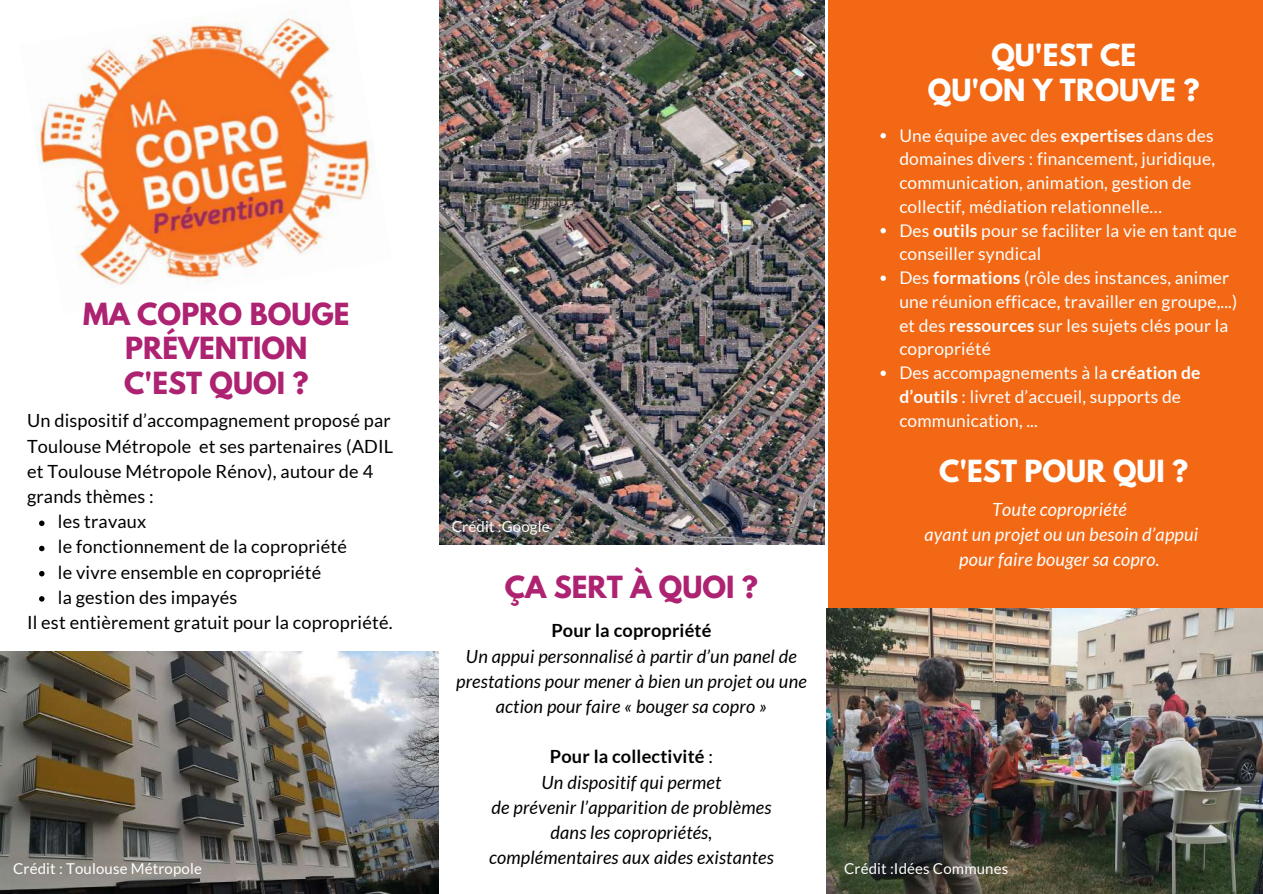
<style>
.page{position:relative;width:1263px;height:894px;background:#fff}
.page>*{position:absolute;margin:0;border:0;box-sizing:border-box;transform-origin:0 0}
.t1{font:700 27px/34.8px "League Spartan";color:#ae2272;text-align:center}
.t2{font:700 27px/34.8px "League Spartan";color:#fff;text-align:center}
.t3{font:18.15px "Lato";letter-spacing:.01em;color:#000}
.t4{font:italic 18.15px/25.2px "Lato";letter-spacing:.01em;color:#000;text-align:center}
.t5{font:italic 18.15px/25.2px "Lato";letter-spacing:.01em;color:#fff;text-align:center}
.t6{font:700 18.15px "Lato";letter-spacing:.01em;color:#000}
.t7{font:17.4px/23.7px "Lato";letter-spacing:.01em;color:#fff}
.t8{font:15px "Lato";letter-spacing:.01em;color:#fff}
.s1{font-weight:700}
.s2{font-weight:700;font-style:normal}
.s3{font-style:normal}
</style>
<div class="page">
<div style="left:828px;top:0;width:435px;height:893px;background:#f26815"></div>
<img style="left:439px;top:0;width:385px;height:544px">
<img style="left:0;top:651px;width:439px;height:242px">
<img style="left:33px;top:12px;width:343px;height:273px">
<img style="left:826px;top:608px;width:437px;height:285px">
<svg style="left:39px;top:520px;width:6px;height:6px"></svg>
<svg style="left:39px;top:545px;width:6px;height:6px"></svg>
<svg style="left:39px;top:571px;width:6px;height:5px"></svg>
<svg style="left:39px;top:596px;width:6px;height:5px"></svg>
<svg style="left:880px;top:133px;width:6px;height:5px"></svg>
<svg style="left:880px;top:228px;width:6px;height:5px"></svg>
<svg style="left:880px;top:275px;width:6px;height:6px"></svg>
<svg style="left:880px;top:370px;width:6px;height:6px"></svg>
<h1 class="t2" style="left:928px;top:41px;width:273px">QU'EST CE<br>QU'ON Y TROUVE ?</h1>
<p class="t7" style="left:899px;top:123px;width:339px">Une équipe avec des <span class="s1">expertises</span> dans des domaines divers : financement, juridique, communication, animation, gestion de collectif, médiation relationnelle…<br>Des <span class="s1">outils</span> pour se faciliter la vie en tant que conseiller syndical<br>Des <span class="s1">formations</span> (rôle des instances, animer une réunion efficace, travailler en groupe,...) et des <span class="s1">ressources</span> sur les sujets clés pour la copropriété<br>Des accompagnements à la <span class="s1">création de d’outils</span> : livret d’accueil, supports de communication, ...</p>
<h1 class="t1" style="left:83px;top:299px;width:268px">MA COPRO BOUGE<br>PRÉVENTION<br>C'EST QUOI ?</h1>
<p class="t3" style="left:27px;top:409px;width:365px">Un dispositif d’accompagnement proposé par</p>
<p class="t3" style="left:27px;top:434px;width:368px">Toulouse Métropole et ses partenaires (ADIL</p>
<p class="t3" style="left:27px;top:460px;width:348px">et Toulouse Métropole Rénov), autour de 4</p>
<p class="t3" style="left:27px;top:485px;width:128px">grands thèmes :</p>
<p class="t3" style="left:58px;top:510px;width:90px">les travaux</p>
<p class="t3" style="left:58px;top:535px;width:290px">le fonctionnement de la copropriété</p>
<p class="t3" style="left:58px;top:560px;width:265px">le vivre ensemble en copropriété</p>
<p class="t3" style="left:58px;top:585px;width:181px">la gestion des impayés</p>
<p class="t3" style="left:27px;top:611px;width:367px">Il est entièrement gratuit pour la copropriété.</p>
<p class="t6" style="left:551px;top:619px;width:162px">Pour la copropriété</p>
<p class="t4" style="left:456px;top:642px;width:352px">Un appui personnalisé à partir d’un panel de prestations pour mener à bien un projet ou une action pour faire « bouger sa copro »</p>
<p class="t4" style="left:489px;top:743px;width:286px"><span class="s2">Pour la collectivité</span> <span class="s3">:<br></span>Un dispositif qui permet<br>de prévenir l’apparition de problèmes dans les copropriétés, complémentaires aux aides existantes</p>
<h1 class="t2" style="left:939px;top:457px;width:251px">C'EST POUR QUI ?</h1>
<p class="t5" style="left:924px;top:496px;width:275px">Toute copropriété<br>ayant un projet ou un besoin d’appui pour faire bouger sa copro.</p>
<p class="t8" style="left:452px;top:517px;width:99px">Crédit :Google</p>
<h1 class="t1" style="left:505px;top:573px;width:254px">ÇA SERT À QUOI ?</h1>
<p class="t8" style="left:13px;top:859px;width:190px">Crédit : Toulouse Métropole</p>
<p class="t8" style="left:844px;top:859px;width:166px">Crédit :Idées Communes</p>
</div>
